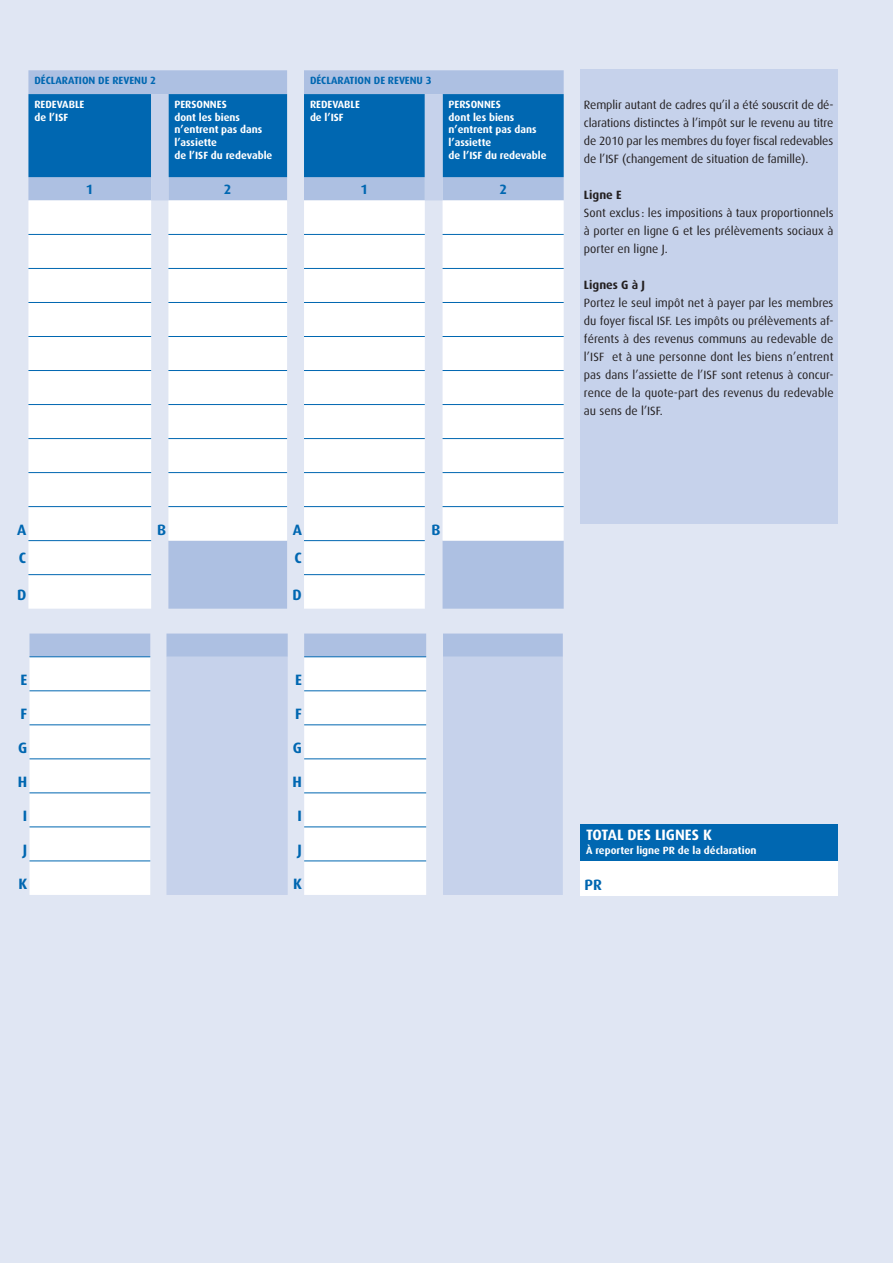
<style>
.page{position:relative;width:893px;height:1263px;background:#e0e6f3}
.page>*{position:absolute;margin:0;border:0;box-sizing:border-box;transform-origin:0 0}
.t1{font:700 15px "Dax";color:#0067b1}
.t2{font:700 15px "Dax";color:#fff}
.t3{font:700 13.5px "Dax";color:#0067b1}
.t4{font:12px/18px "Dax";color:#231f20;text-align:justify}
.t5{font:700 12px "Dax";color:#231f20}
.t6{font:700 10.5px/12.6px "Dax";color:#fff}
.t7{font:700 10.5px "Dax";color:#0067b1}
</style>
<div class="page">
<div style="left:580px;top:69px;width:258px;height:455px;background:#c6d2eb"></div>
<div style="left:580px;top:859px;width:258px;height:36px;background:#fff"></div>
<svg style="left:28px;top:70px;width:536px;height:24px;background:#afc1e2"></svg>
<svg style="left:28px;top:94px;width:536px;height:106px;background:#267abb"></svg>
<svg style="left:151px;top:94px;width:292px;height:106px;background:#448bc4"></svg>
<svg style="left:28px;top:200px;width:536px;height:307px;background:#fbfcfd"></svg>
<svg style="left:28px;top:508px;width:536px;height:101px;background:#e2e9f4"></svg>
<hr style="left:28px;top:234px;width:123px;height:1px;background:#0067b1">
<hr style="left:168px;top:234px;width:119px;height:1px;background:#0067b1">
<hr style="left:304px;top:234px;width:121px;height:1px;background:#0067b1">
<hr style="left:443px;top:234px;width:121px;height:1px;background:#0067b1">
<hr style="left:28px;top:268px;width:123px;height:1px;background:#0067b1">
<hr style="left:168px;top:268px;width:119px;height:1px;background:#0067b1">
<hr style="left:304px;top:268px;width:121px;height:1px;background:#0067b1">
<hr style="left:443px;top:268px;width:121px;height:1px;background:#0067b1">
<hr style="left:28px;top:302px;width:123px;height:1px;background:#0067b1">
<hr style="left:168px;top:302px;width:119px;height:1px;background:#0067b1">
<hr style="left:304px;top:302px;width:121px;height:1px;background:#0067b1">
<hr style="left:443px;top:302px;width:121px;height:1px;background:#0067b1">
<hr style="left:28px;top:336px;width:123px;height:1px;background:#0067b1">
<hr style="left:168px;top:336px;width:119px;height:1px;background:#0067b1">
<hr style="left:304px;top:336px;width:121px;height:1px;background:#0067b1">
<hr style="left:443px;top:336px;width:121px;height:1px;background:#0067b1">
<hr style="left:28px;top:370px;width:123px;height:1px;background:#0067b1">
<hr style="left:168px;top:370px;width:119px;height:1px;background:#0067b1">
<hr style="left:304px;top:370px;width:121px;height:1px;background:#0067b1">
<hr style="left:443px;top:370px;width:121px;height:1px;background:#0067b1">
<hr style="left:28px;top:404px;width:123px;height:1px;background:#0067b1">
<hr style="left:168px;top:404px;width:119px;height:1px;background:#0067b1">
<hr style="left:304px;top:404px;width:121px;height:1px;background:#0067b1">
<hr style="left:443px;top:404px;width:121px;height:1px;background:#0067b1">
<hr style="left:28px;top:438px;width:123px;height:1px;background:#0067b1">
<hr style="left:168px;top:438px;width:119px;height:1px;background:#0067b1">
<hr style="left:304px;top:438px;width:121px;height:1px;background:#0067b1">
<hr style="left:443px;top:438px;width:121px;height:1px;background:#0067b1">
<hr style="left:28px;top:472px;width:123px;height:1px;background:#0067b1">
<hr style="left:168px;top:472px;width:119px;height:1px;background:#0067b1">
<hr style="left:304px;top:472px;width:121px;height:1px;background:#0067b1">
<hr style="left:443px;top:472px;width:121px;height:1px;background:#0067b1">
<hr style="left:28px;top:506px;width:123px;height:1px;background:#0067b1">
<hr style="left:168px;top:506px;width:119px;height:1px;background:#0067b1">
<hr style="left:304px;top:506px;width:121px;height:1px;background:#0067b1">
<hr style="left:443px;top:506px;width:121px;height:1px;background:#0067b1">
<hr style="left:28px;top:540px;width:123px;height:1px;background:#0067b1">
<hr style="left:304px;top:540px;width:121px;height:1px;background:#0067b1">
<hr style="left:28px;top:574px;width:123px;height:1px;background:#0067b1">
<hr style="left:304px;top:574px;width:121px;height:1px;background:#0067b1">
<svg style="left:29px;top:633px;width:534px;height:24px;background:#b2c4e3"></svg>
<svg style="left:29px;top:657px;width:534px;height:238px;background:#dce3f2"></svg>
<svg style="left:29px;top:793px;width:397px;height:102px;background:#e8edf7"></svg>
<hr style="left:30px;top:656px;width:120px;height:1px;background:#0067b1">
<hr style="left:304px;top:656px;width:122px;height:1px;background:#0067b1">
<hr style="left:30px;top:690px;width:120px;height:1px;background:#0067b1">
<hr style="left:304px;top:690px;width:122px;height:1px;background:#0067b1">
<hr style="left:30px;top:724px;width:120px;height:1px;background:#0067b1">
<hr style="left:304px;top:724px;width:122px;height:1px;background:#0067b1">
<hr style="left:30px;top:759px;width:120px;height:1px;background:#0067b1">
<hr style="left:304px;top:759px;width:122px;height:1px;background:#0067b1">
<hr style="left:30px;top:793px;width:120px;height:1px;background:#0067b1">
<hr style="left:304px;top:793px;width:122px;height:1px;background:#0067b1">
<hr style="left:30px;top:827px;width:120px;height:1px;background:#0067b1">
<hr style="left:304px;top:827px;width:122px;height:1px;background:#0067b1">
<hr style="left:30px;top:861px;width:120px;height:1px;background:#0067b1">
<hr style="left:304px;top:861px;width:122px;height:1px;background:#0067b1">
<div style="left:580px;top:824px;width:258px;height:37px;background:#0067b1"></div>
<p class="t7" style="left:34px;top:76px;width:123px">DÉCLARATION DE REVENU 2</p>
<p class="t7" style="left:310px;top:76px;width:123px">DÉCLARATION DE REVENU 3</p>
<p class="t6" style="left:34px;top:99px;width:51px">REDEVABLE de l’ISF</p>
<p class="t6" style="left:174px;top:99px;width:99px">PERSONNES<br>dont les biens n’entrent pas dans l’assiette<br>de l’ISF du redevable</p>
<p class="t6" style="left:310px;top:99px;width:51px">REDEVABLE de l’ISF</p>
<p class="t6" style="left:449px;top:99px;width:99px">PERSONNES<br>dont les biens n’entrent pas dans l’assiette<br>de l’ISF du redevable</p>
<p class="t3" style="left:86px;top:182px;width:9px">1</p>
<p class="t3" style="left:224px;top:182px;width:9px">2</p>
<p class="t3" style="left:361px;top:182px;width:9px">1</p>
<p class="t3" style="left:499px;top:182px;width:9px">2</p>
<p class="t4" style="left:584px;top:96px;width:251px">Remplir autant de cadres qu’il a été souscrit de dé&shy;clarations distinctes à l’impôt sur le revenu au titre de 2010 par les membres du foyer fiscal redevables de l’ISF (changement de situation de famille).</p>
<p class="t5" style="left:584px;top:189px;width:39px">Ligne E</p>
<p class="t4" style="left:584px;top:204px;width:251px">Sont exclus : les impositions à taux proportionnels à porter en ligne G et les prélèvements sociaux à porter en ligne J.</p>
<p class="t5" style="left:584px;top:279px;width:63px">Lignes G à J</p>
<p class="t4" style="left:584px;top:294px;width:251px">Portez le seul impôt net à payer par les membres du foyer fiscal ISF. Les impôts ou prélèvements af&shy;férents à des revenus communs au redevable de l’ISF et à une personne dont les biens n’entrent pas dans l’assiette de l’ISF sont retenus à concur&shy;rence de la quote-part des revenus du redevable au sens de l’ISF.</p>
<p class="t1" style="left:17px;top:522px;width:11px">A</p>
<p class="t1" style="left:157px;top:522px;width:10px">B</p>
<p class="t1" style="left:293px;top:522px;width:11px">A</p>
<p class="t1" style="left:431px;top:522px;width:10px">B</p>
<p class="t1" style="left:19px;top:551px;width:9px">C</p>
<p class="t1" style="left:294px;top:551px;width:9px">C</p>
<p class="t1" style="left:17px;top:587px;width:11px">D</p>
<p class="t1" style="left:293px;top:587px;width:11px">D</p>
<p class="t1" style="left:20px;top:672px;width:8px">E</p>
<p class="t1" style="left:295px;top:672px;width:8px">E</p>
<p class="t1" style="left:21px;top:706px;width:8px">F</p>
<p class="t1" style="left:295px;top:706px;width:8px">F</p>
<p class="t1" style="left:18px;top:740px;width:11px">G</p>
<p class="t1" style="left:293px;top:740px;width:11px">G</p>
<p class="t1" style="left:18px;top:774px;width:11px">H</p>
<p class="t1" style="left:293px;top:774px;width:11px">H</p>
<p class="t1" style="left:23px;top:808px;width:6px">I</p>
<p class="t1" style="left:298px;top:808px;width:6px">I</p>
<p class="t1" style="left:23px;top:842px;width:6px">J</p>
<p class="t1" style="left:298px;top:842px;width:6px">J</p>
<p class="t1" style="left:19px;top:876px;width:10px">K</p>
<p class="t1" style="left:293px;top:876px;width:10px">K</p>
<p class="t2" style="left:586px;top:828px;width:127px">TOTAL DES LIGNES K</p>
<p class="t6" style="left:586px;top:844px;width:172px">À reporter ligne PR de la déclaration</p>
<p class="t1" style="left:585px;top:878px;width:19px">PR</p>
</div>
